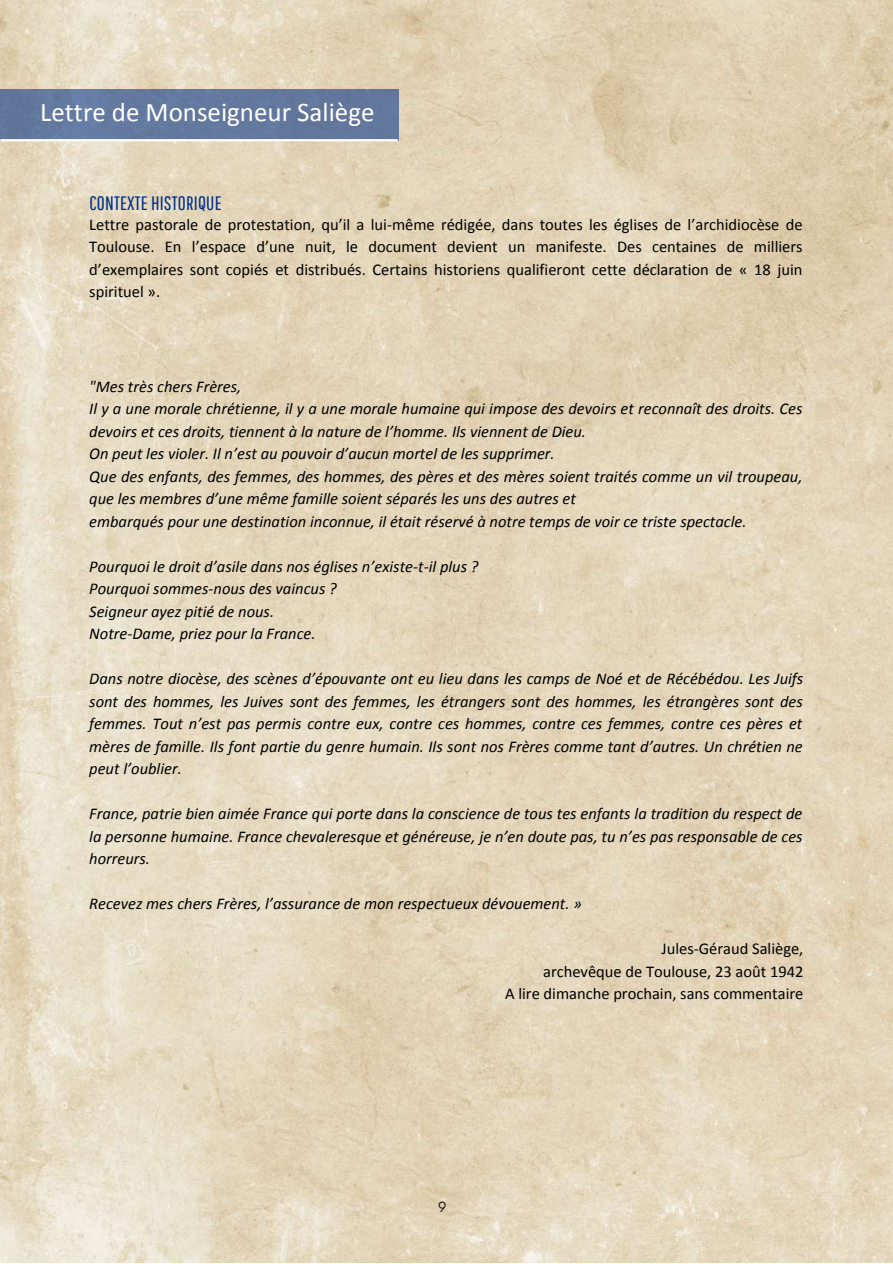
<style>
.page{position:relative;width:893px;height:1264px;background:#fff}
.page>*{position:absolute;margin:0;border:0;box-sizing:border-box;transform-origin:0 0}
.t1{font:27px "Calibri";color:#fff}
.t2{font:19.5px "Pathway Gothic One";letter-spacing:.01em;color:#003087}
.t3{font:italic 16.5px/22.5px "Calibri";color:#000}
.t4{font:16.5px/22.5px "Calibri";color:#000;text-align:right}
.t5{font:300 15px "Cerebri Sans";color:#000}
</style>
<div class="page">
<img style="left:0;top:0;width:892px;height:1262px">
<div style="left:0;top:89px;width:398px;height:52px;background:#63789e"></div>
<hr style="left:1px;top:139px;width:396px;height:2px;background:#fff">
<h1 class="t1" style="left:40px;top:101px;width:336px">Lettre de Monseigneur Saliège</h1>
<p class="t2" style="left:89px;top:191px;width:134px">CONTEXTE HISTORIQUE</p>
<p class="t4" style="left:89px;top:214px;width:714px;text-align:justify">Lettre pastorale de protestation, qu’il a lui-même rédigée, dans toutes les églises de l’archidiocèse de Toulouse. En l’espace d’une nuit, le document devient un manifeste. Des centaines de milliers d’exemplaires sont copiés et distribués. Certains historiens qualifieront cette déclaration de « 18 juin spirituel ».</p>
<p class="t3" style="left:89px;top:376px;width:714px">"Mes très chers Frères,<br>Il y a une morale chrétienne, il y a une morale humaine qui impose des devoirs et reconnaît des droits. Ces devoirs et ces droits, tiennent à la nature de l’homme. Ils viennent de Dieu.<br>On peut les violer. Il n’est au pouvoir d’aucun mortel de les supprimer.<br>Que des enfants, des femmes, des hommes, des pères et des mères soient traités comme un vil troupeau, que les membres d’une même famille soient séparés les uns des autres et<br>embarqués pour une destination inconnue, il était réservé à notre temps de voir ce triste spectacle.</p>
<p class="t3" style="left:89px;top:556px;width:391px">Pourquoi le droit d’asile dans nos églises n’existe‐t‐il plus ?<br>Pourquoi sommes‐nous des vaincus ?<br>Seigneur ayez pitié de nous.<br>Notre‐Dame, priez pour la France.</p>
<p class="t3" style="left:89px;top:669px;width:715px;text-align:justify">Dans notre diocèse, des scènes d’épouvante ont eu lieu dans les camps de Noé et de Récébédou. Les Juifs sont des hommes, les Juives sont des femmes, les étrangers sont des hommes, les étrangères sont des femmes. Tout n’est pas permis contre eux, contre ces hommes, contre ces femmes, contre ces pères et mères de famille. Ils font partie du genre humain. Ils sont nos Frères comme tant d’autres. Un chrétien ne peut l’oublier.</p>
<p class="t3" style="left:89px;top:804px;width:715px;text-align:justify">France, patrie bien aimée France qui porte dans la conscience de tous tes enfants la tradition du respect de la personne humaine. France chevaleresque et généreuse, je n’en doute pas, tu n’es pas responsable de ces horreurs.</p>
<p class="t3" style="left:89px;top:893px;width:494px">Recevez mes chers Frères, l’assurance de mon respectueux dévouement. »</p>
<p class="t4" style="left:505px;top:938px;width:300px">Jules‐Géraud Saliège,<br>archevêque de Toulouse, 23 août 1942<br>A lire dimanche prochain, sans commentaire</p>
<p class="t5" style="left:438px;top:1196px;width:10px">9</p>
</div>
